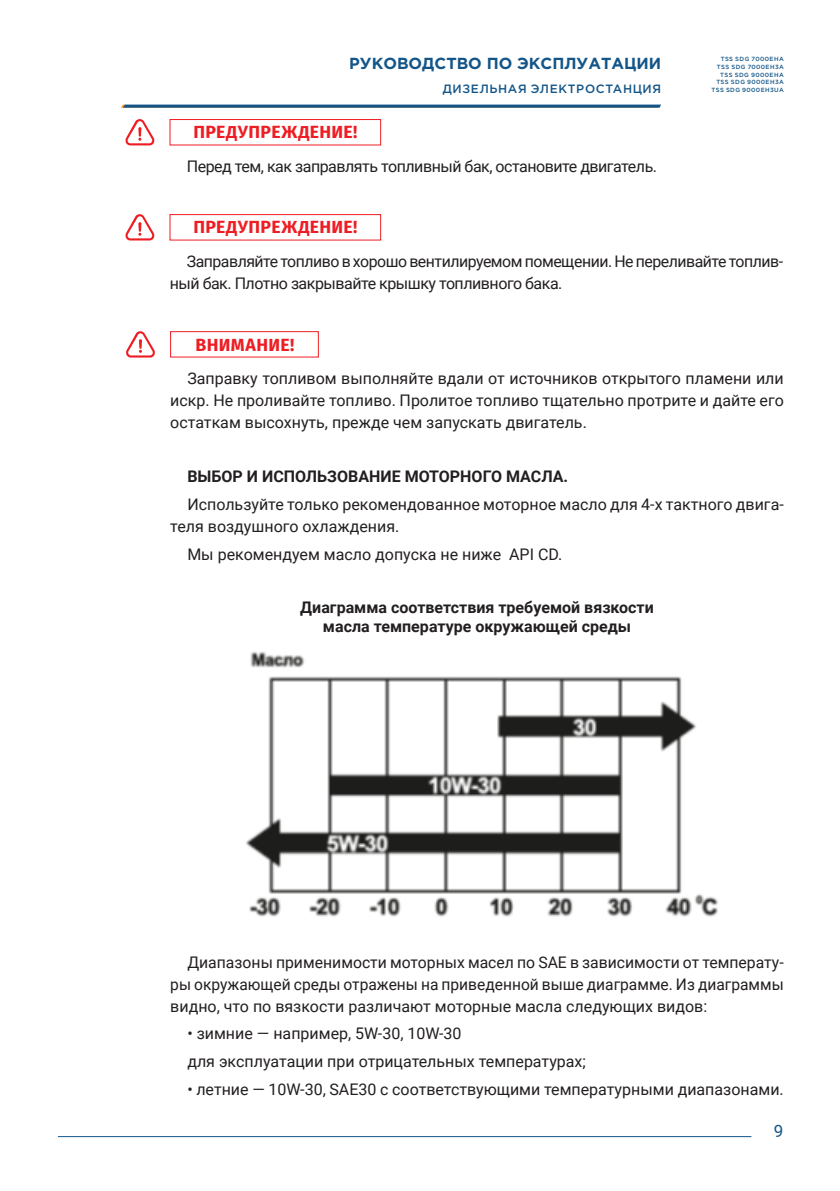
<style>
.page{position:relative;width:840px;height:1191px;background:#fff}
.page>*{position:absolute;margin:0;border:0;box-sizing:border-box;transform-origin:0 0}
.ВНИМАНИЕ_слово{font:700 17.6px "Fira Sans";letter-spacing:.015em;color:#ee1d23}
.t1{font:17px "Roboto";color:#135588}
.ОСНОВНОЙ_ТЕКСТ{font:16px/22px "Roboto";color:#231f20;text-align:justify}
.ОСНОВНОЙ_ТЕКСТ-2{font:16px/22px "Roboto";letter-spacing:-.03em;color:#231f20}
.ОСНОВНОЙ_ТЕКСТ-3{font:700 16px "Roboto";color:#231f20}
.t2{font:700 16px "Gotham Pro";color:#135588}
.t3{font:500 12px "Gotham Pro";letter-spacing:.05em;color:#135588}
.t4{font:500 6px/7.6px "Gotham Pro";letter-spacing:.07em;color:#135588;text-align:right}
</style>
<div class="page">
<svg style="left:120px;top:104px;width:542px;height:4px;background:#467596"></svg>
<hr style="left:58px;top:1136px;width:693px;height:1px;background:#135588">
<div style="left:169px;top:119px;width:212px;height:26px;border:1px solid #ee1d23"></div>
<svg style="left:125px;top:119px;width:29px;height:26px"></svg>
<div style="left:169px;top:214px;width:212px;height:26px;border:1px solid #ee1d23"></div>
<svg style="left:125px;top:214px;width:29px;height:26px"></svg>
<div style="left:170px;top:331px;width:148px;height:26px;border:1px solid #ee1d23"></div>
<svg style="left:126px;top:331px;width:29px;height:26px"></svg>
<img style="left:245px;top:651px;width:473px;height:266px">
<p class="t2" style="left:349px;top:54px;width:313px">РУКОВОДСТВО ПО ЭКСПЛУАТАЦИИ</p>
<p class="t3" style="left:442px;top:82px;width:220px">ДИЗЕЛЬНАЯ ЭЛЕКТРОСТАНЦИЯ</p>
<p class="ВНИМАНИЕ_слово" style="left:193px;top:117px;width:165px">ПРЕДУПРЕЖДЕНИЕ!</p>
<p class="ОСНОВНОЙ_ТЕКСТ-2" style="left:187px;top:154px;width:471px">Перед тем, как заправлять топливный бак, остановите двигатель.</p>
<p class="ВНИМАНИЕ_слово" style="left:193px;top:212px;width:165px">ПРЕДУПРЕЖДЕНИЕ!</p>
<p class="t4" style="left:711px;top:55px;width:74px">TSS SDG 7000EHA<br>TSS SDG 7000EH3A<br>TSS SDG 9000EHA<br>TSS SDG 9000EH3A<br>TSS SDG 9000EH3UA</p>
<p class="ОСНОВНОЙ_ТЕКСТ-2" style="left:170px;top:249px;width:614px;text-indent:17px">Заправляйте топливо в хорошо вентилируемом помещении. Не переливайте топлив&shy;ный бак. Плотно закрывайте крышку топливного бака.</p>
<p class="ВНИМАНИЕ_слово" style="left:195px;top:330px;width:100px">ВНИМАНИЕ!</p>
<p class="ОСНОВНОЙ_ТЕКСТ" style="left:170px;top:366px;width:614px;text-indent:17px">Заправку топливом выполняйте вдали от источников открытого пламени или искр. Не проливайте топливо. Пролитое топливо тщательно протрите и дайте его остаткам высохнуть, прежде чем запускать двигатель.</p>
<p class="ОСНОВНОЙ_ТЕКСТ-3" style="left:187px;top:465px;width:382px">ВЫБОР И ИСПОЛЬЗОВАНИЕ МОТОРНОГО МАСЛА.</p>
<p class="ОСНОВНОЙ_ТЕКСТ" style="left:170px;top:493px;width:614px;text-indent:17px">Используйте только рекомендованное моторное масло для 4-х тактного двига&shy;теля воздушного охлаждения.</p>
<p class="ОСНОВНОЙ_ТЕКСТ" style="left:187px;top:542px;width:376px">Мы рекомендуем масло допуска не ниже API CD.</p>
<p class="ОСНОВНОЙ_ТЕКСТ-3" style="left:300px;top:596px;width:355px">Диаграмма соответствия требуемой вязкости</p>
<p class="ОСНОВНОЙ_ТЕКСТ-3" style="left:323px;top:615px;width:309px">масла температуре окружающей среды</p>
<p class="ОСНОВНОЙ_ТЕКСТ" style="left:170px;top:950px;width:614px;text-indent:17px">Диапазоны применимости моторных масел по SAE в зависимости от температу&shy;ры окружающей среды отражены на приведенной выше диаграмме. Из диаграммы видно, что по вязкости различают моторные масла следующих видов:</p>
<p class="ОСНОВНОЙ_ТЕКСТ" style="left:187px;top:1022px;width:276px">• зимние — например, 5W-30, 10W-30</p>
<p class="ОСНОВНОЙ_ТЕКСТ" style="left:187px;top:1049px;width:400px">для эксплуатации при отрицательных температурах;</p>
<p class="ОСНОВНОЙ_ТЕКСТ" style="left:187px;top:1077px;width:597px">• летние — 10W-30, SAE30 с соответствующими температурными диапазонами.</p>
<p class="t1" style="left:773px;top:1119px;width:11px">9</p>
</div>
